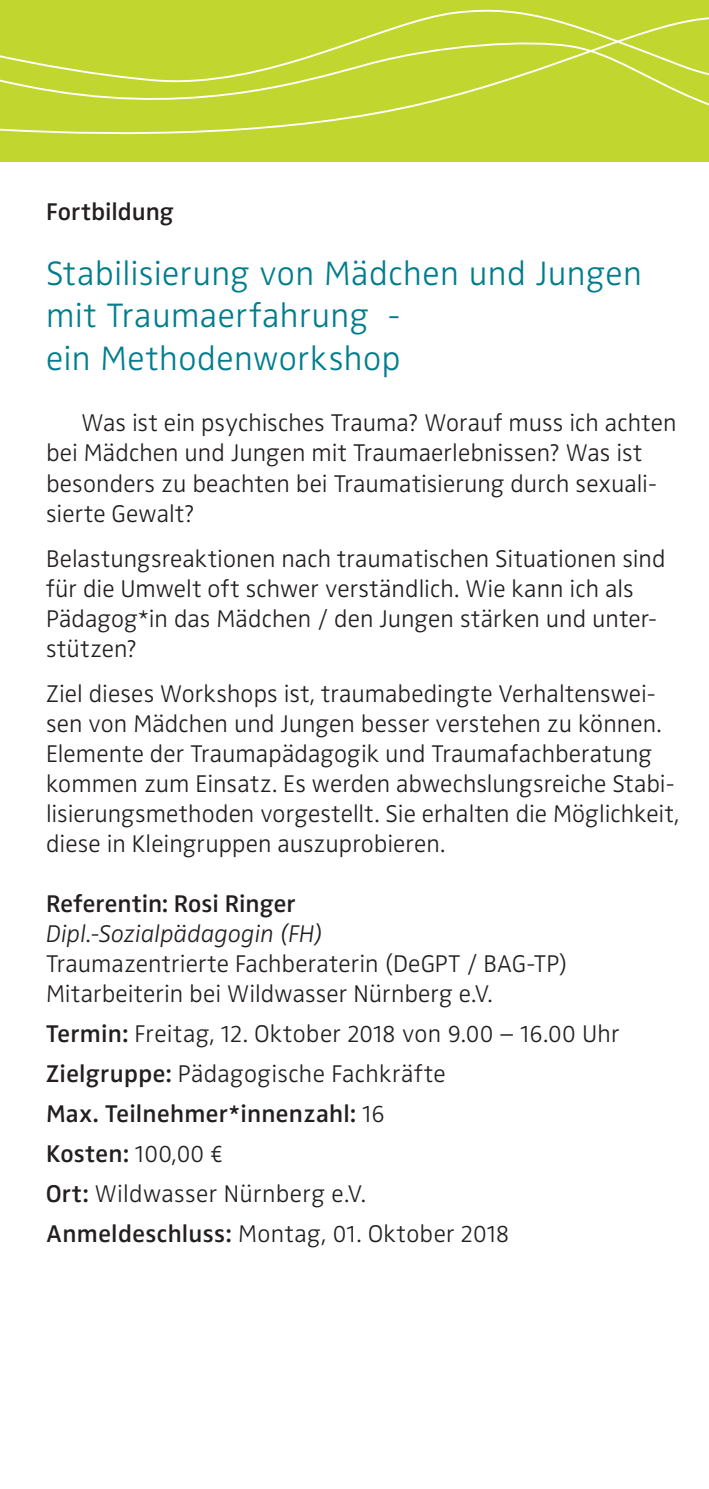
<style>
.page{position:relative;width:709px;height:1489px;background:#fff}
.page>*{position:absolute;margin:0;border:0;box-sizing:border-box;transform-origin:0 0}
.t1{font:35px/42.5px "Zwo Light LF";letter-spacing:.01em;color:#007d8d}
.t2{font:300 25px/30px "Zwo";color:#231f20}
.t3{font:25px/40px "Zwo Light LF";letter-spacing:.01em;color:#231f20}
.t4{font:600 25px/40px "Zwo";letter-spacing:.005em;color:#231f20}
.t5{font:italic 300 25px "Zwo";letter-spacing:.005em;color:#231f20}
.s1{font-family:"Zwo";font-weight:600}
.s2{font-family:"Zwo Light LF";font-weight:400}
</style>
<div class="page">
<div style="left:0;top:0;width:709px;height:162px;background:#c1d72f"></div>
<svg style="left:0;top:14px;width:709px;height:121px"></svg>
<p class="t4" style="left:46px;top:191px;width:129px">Fortbildung</p>
<h1 class="t1" style="left:46px;top:251px;width:597px">Stabilisierung von Mädchen und Jungen mit Traumaerfahrung -<br>ein Methodenworkshop</h1>
<p class="t2" style="left:46px;top:408px;width:632px;text-indent:35px">Was ist ein psychisches Trauma? Worauf muss ich achten bei Mädchen und Jungen mit Traumaerlebnissen? Was ist besonders zu beachten bei Traumatisierung durch sexuali&shy;sierte Gewalt?</p>
<p class="t2" style="left:46px;top:543px;width:621px">Belastungsreaktionen nach traumatischen Situationen sind für die Umwelt oft schwer verständlich. Wie kann ich als Pädagog*in das Mädchen / den Jungen stärken und unter&shy;stützen?</p>
<p class="t2" style="left:46px;top:678px;width:635px">Ziel dieses Workshops ist, traumabedingte Verhaltenswei&shy;sen von Mädchen und Jungen besser verstehen zu können.<br>Elemente der Traumapädagogik und Traumafachberatung kommen zum Einsatz. Es werden abwechslungsreiche Stabi&shy;lisierungsmethoden vorgestellt. Sie erhalten die Möglichkeit, diese in Kleingruppen auszuprobieren.</p>
<p class="t4" style="left:46px;top:883px;width:251px">Referentin: Rosi Ringer</p>
<p class="t5" style="left:46px;top:919px;width:278px">Dipl.-Sozialpädagogin (FH)</p>
<p class="t2" style="left:46px;top:948px;width:523px">Traumazentrierte Fachberaterin (DeGPT / BAG-TP)<br>Mitarbeiterin bei Wildwasser Nürnberg e.V.</p>
<p class="t3" style="left:46px;top:1013px;width:575px"><span class="s1">Termin:</span> Freitag, 12. Oktober 2018 von 9.00 – 16.00 Uhr<br><span class="s1">Zielgruppe:</span> Pädagogische Fachkräfte</p>
<p class="t4" style="left:46px;top:1093px;width:340px">Max. Teilnehmer*innenzahl: <span class="s2">16<br></span>Kosten: <span class="s2">100,00 €</span></p>
<p class="t3" style="left:46px;top:1173px;width:464px"><span class="s1">Ort:</span> Wildwasser Nürnberg e.V.<br><span class="s1">Anmeldeschluss:</span> Montag, 01. Oktober 2018</p>
</div>
